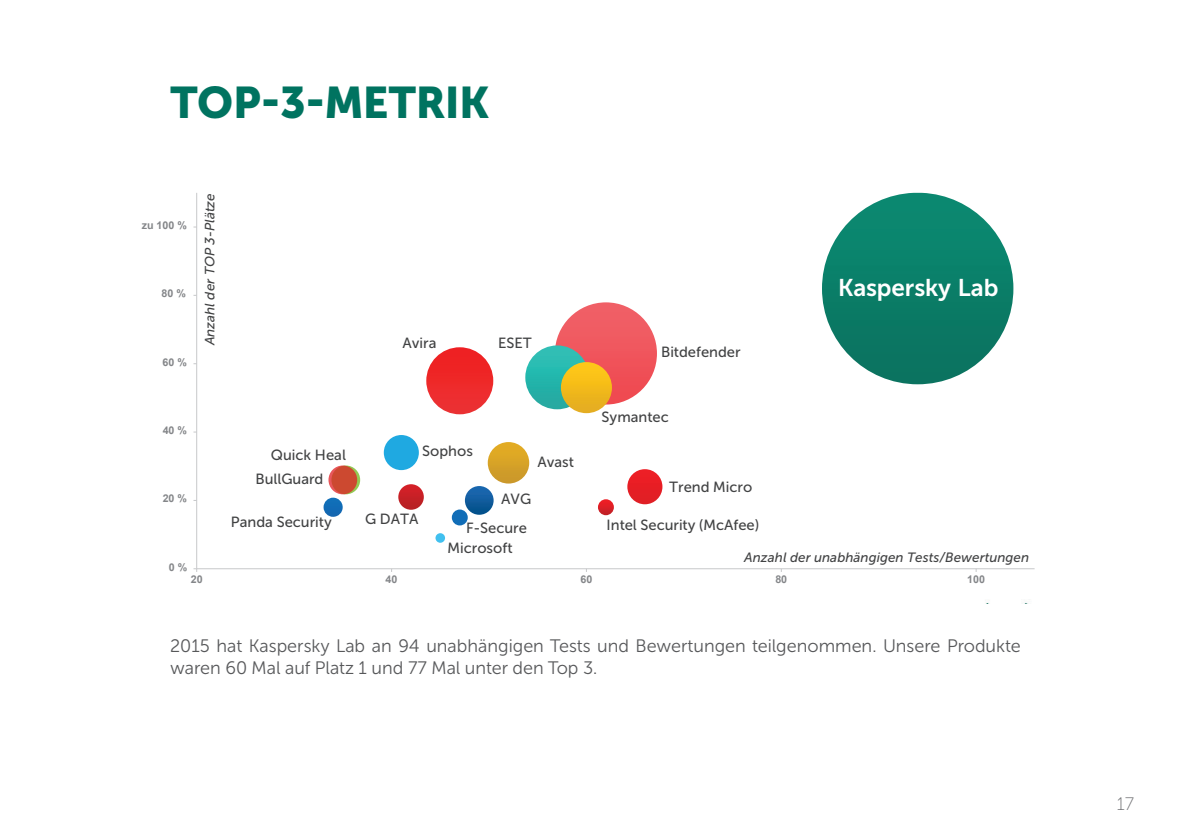
<style>
.page{position:relative;width:1191px;height:840px;background:#fff}
.page>*{position:absolute;margin:0;border:0;box-sizing:border-box;transform-origin:0 0}
.t1{font:44px "Museo Sans Cyrl 900";color:#007360}
.t2{font:24.2px "Museo Sans Cyrl 700";letter-spacing:-.005em;color:#fff}
.t3{font:18px/21.6px "Museo Sans Cyrl 300";color:#57585a}
.t4{font:18px "Museo Sans Cyrl 100";color:#6c6d70}
.t5{font:14.8px "Museo Sans Cyrl 500";color:#414243}
.t6{font:italic 13.4px "Museo Sans Cyrl 500";color:#414243}
.t7{font:700 10.6px "Arial";color:#848689}
</style>
<div class="page">
<hr style="left:196px;top:193px;width:1px;height:375px;background:#c7c8ca">
<hr style="left:197px;top:568px;width:837px;height:1px;background:#c7c8ca">
<div style="left:822px;top:193px;width:191px;height:191px;background:#0a7e68;border-radius:95px"></div>
<div style="left:555px;top:302px;width:102px;height:102px;background:linear-gradient(to bottom,#f1666d,#ef474e);border-radius:51px"></div>
<svg style="left:525px;top:345px;width:64px;height:64px;background:#2eb7ad"></svg>
<svg style="left:561px;top:362px;width:51px;height:51px;background:#f1b91b"></svg>
<div style="left:426px;top:347px;width:67px;height:67px;background:#ee2828;border-radius:33px"></div>
<div style="left:488px;top:442px;width:41px;height:41px;background:#d8a327;border-radius:21px"></div>
<div style="left:627px;top:469px;width:35px;height:35px;background:#e71e25;border-radius:17px"></div>
<div style="left:384px;top:435px;width:35px;height:35px;background:#1fa9e1;border-radius:50%"></div>
<svg style="left:598px;top:499px;width:16px;height:16px"></svg>
<svg style="left:465px;top:485px;width:28px;height:29px"></svg>
<svg style="left:398px;top:484px;width:26px;height:25px"></svg>
<svg style="left:331px;top:465px;width:29px;height:29px"></svg>
<svg style="left:328px;top:465px;width:29px;height:29px"></svg>
<div style="left:452px;top:509px;width:16px;height:16px;background:#116db7;border-radius:50%"></div>
<svg style="left:323px;top:497px;width:20px;height:19px"></svg>
<div style="left:435px;top:533px;width:10px;height:9px;background:#41c0ef;border-radius:50%"></div>
<h1 class="t1" style="left:170px;top:78px;width:183px">TOP-3-METRIK</h1>
<p class="t7" style="left:142px;top:218px;width:47px">zu 100 %</p>
<p class="t7" style="left:162px;top:286px;width:26px">80 %</p>
<p class="t7" style="left:163px;top:354px;width:26px">60 %</p>
<p class="t6" style="left:203px;top:345px;width:153px;rotate:-90deg">Anzahl der TOP 3-Plätze</p>
<p class="t7" style="left:163px;top:423px;width:26px">40 %</p>
<p class="t7" style="left:163px;top:491px;width:26px">20 %</p>
<p class="t5" style="left:271px;top:447px;width:76px">Quick Heal</p>
<p class="t5" style="left:256px;top:470px;width:69px">BullGuard</p>
<p class="t5" style="left:402px;top:335px;width:36px">Avira</p>
<p class="t5" style="left:498px;top:335px;width:35px">ESET</p>
<p class="t5" style="left:422px;top:442px;width:52px">Sophos</p>
<p class="t5" style="left:537px;top:453px;width:38px">Avast</p>
<p class="t5" style="left:501px;top:490px;width:32px">AVG</p>
<p class="t5" style="left:661px;top:344px;width:81px">Bitdefender</p>
<p class="t5" style="left:601px;top:408px;width:69px">Symantec</p>
<p class="t5" style="left:669px;top:479px;width:85px">Trend Micro</p>
<p class="t5" style="left:231px;top:514px;width:102px">Panda Security</p>
<p class="t5" style="left:365px;top:510px;width:55px">G DATA</p>
<p class="t5" style="left:466px;top:519px;width:62px">F-Secure</p>
<p class="t5" style="left:606px;top:516px;width:154px">Intel Security (McAfee)</p>
<h2 class="t2" style="left:838px;top:274px;width:162px">Kaspersky Lab</h2>
<p class="t7" style="left:169px;top:559px;width:20px">0 %</p>
<p class="t5" style="left:447px;top:539px;width:66px">Microsoft</p>
<p class="t6" style="left:744px;top:550px;width:286px">Anzahl der unabhängigen Tests/Bewertungen</p>
<p class="t7" style="left:191px;top:572px;width:13px">20</p>
<p class="t7" style="left:385px;top:572px;width:13px">40</p>
<p class="t7" style="left:580px;top:572px;width:13px">60</p>
<p class="t7" style="left:775px;top:572px;width:13px">80</p>
<p class="t7" style="left:967px;top:572px;width:19px">100</p>
<p class="t3" style="left:170px;top:634px;width:852px">2015 hat Kaspersky Lab an 94 unabhängigen Tests und Bewertungen teilgenommen. Unsere Produkte waren 60 Mal auf Platz 1 und 77 Mal unter den Top 3.</p>
<p class="t4" style="left:1116px;top:794px;width:19px">17</p>
</div>
